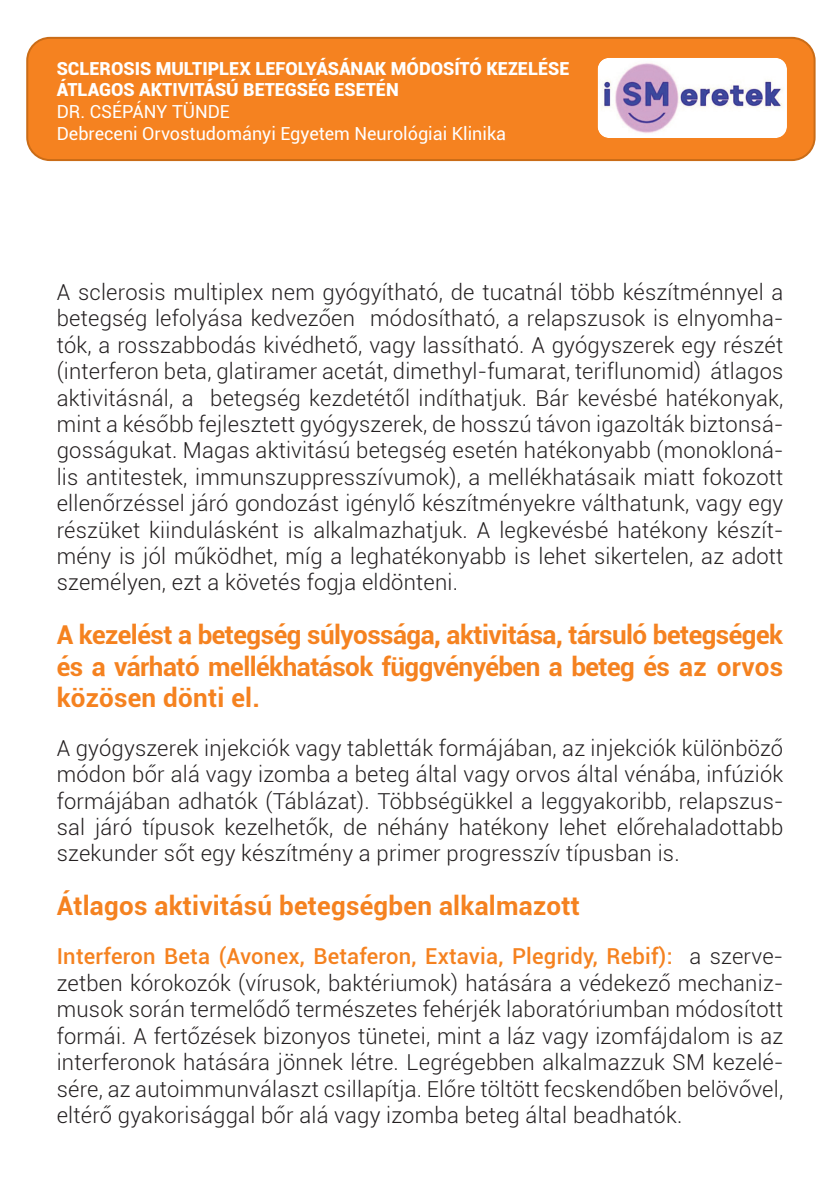
<style>
.page{position:relative;width:840px;height:1191px;background:#fff}
.page>*{position:absolute;margin:0;border:0;box-sizing:border-box;transform-origin:0 0}
.t1{font:700 26px/31.2px "Roboto";letter-spacing:.01em;color:#f58220;text-align:justify}
.t2{font:300 22px/26.4px "Roboto";letter-spacing:.01em;color:#231f20;text-align:justify}
.t3{font:900 18px/21.6px "Roboto";color:#fff}
.t4{font:18px/22px "Roboto";color:#fff}
.s1{font-weight:500;color:#f58220}
</style>
<div class="page">
<div style="left:27px;top:38px;width:787px;height:122px;background:#f58220;border-radius:23px"></div>
<div style="left:26px;top:37px;width:789px;height:124px;border:2px solid #ca6c17;border-radius:23px"></div>
<img style="left:597px;top:58px;width:189px;height:80px;border-radius:11px">
<p class="t3" style="left:57px;top:58px;width:514px">SCLEROSIS MULTIPLEX LEFOLYÁSÁNAK MÓDOSÍTÓ KEZELÉSE<br>ÁTLAGOS AKTIVITÁSÚ BETEGSÉG ESETÉN</p>
<p class="t4" style="left:57px;top:101px;width:450px">DR. CSÉPÁNY TÜNDE<br>Debreceni Orvostudományi Egyetem Neurológiai Klinika</p>
<p class="t2" style="left:57px;top:279px;width:727px">A sclerosis multiplex nem gyógyítható, de tucatnál több készítménnyel a betegség lefolyása kedvezően módosítható, a relapszusok is elnyomha&shy;tók, a rosszabbodás kivédhető, vagy lassítható. A gyógyszerek egy részét (interferon beta, glatiramer acetát, dimethyl-fumarat, teriflunomid) átlagos aktivitásnál, a betegség kezdetétől indíthatjuk. Bár kevésbé hatékonyak, mint a később fejlesztett gyógyszerek, de hosszú távon igazolták biztonsá&shy;gosságukat. Magas aktivitású betegség esetén hatékonyabb (monokloná&shy;lis antitestek, immunszuppresszívumok), a mellékhatásaik miatt fokozott ellenőrzéssel járó gondozást igénylő készítményekre válthatunk, vagy egy részüket kiindulásként is alkalmazhatjuk. A legkevésbé hatékony készít&shy;mény is jól működhet, míg a leghatékonyabb is lehet sikertelen, az adott személyen, ezt a követés fogja eldönteni.</p>
<p class="t1" style="left:57px;top:620px;width:727px">A kezelést a betegség súlyossága, aktivitása, társuló betegségek és a várható mellékhatások függvényében a beteg és az orvos közösen dönti el.</p>
<p class="t2" style="left:57px;top:735px;width:727px">A gyógyszerek injekciók vagy tabletták formájában, az injekciók különböző módon bőr alá vagy izomba a beteg által vagy orvos által vénába, infúziók formájában adhatók (Táblázat). Többségükkel a leggyakoribb, relapszus&shy;sal járó típusok kezelhetők, de néhány hatékony lehet előrehaladottabb szekunder sőt egy készítmény a primer progresszív típusban is.</p>
<p class="t1" style="left:57px;top:891px;width:524px">Átlagos aktivitású betegségben alkalmazott</p>
<p class="t2" style="left:57px;top:943px;width:727px"><span class="s1">Interferon Beta (Avonex, Betaferon, Extavia, Plegridy, Rebif):</span> a szerve&shy;zetben kórokozók (vírusok, baktériumok) hatására a védekező mechaniz&shy;musok során termelődő természetes fehérjék laboratóriumban módosított formái. A fertőzések bizonyos tünetei, mint a láz vagy izomfájdalom is az interferonok hatására jönnek létre. Legrégebben alkalmazzuk SM kezelé&shy;sére, az autoimmunválaszt csillapítja. Előre töltött fecskendőben belövővel, eltérő gyakorisággal bőr alá vagy izomba beteg által beadhatók.</p>
</div>
